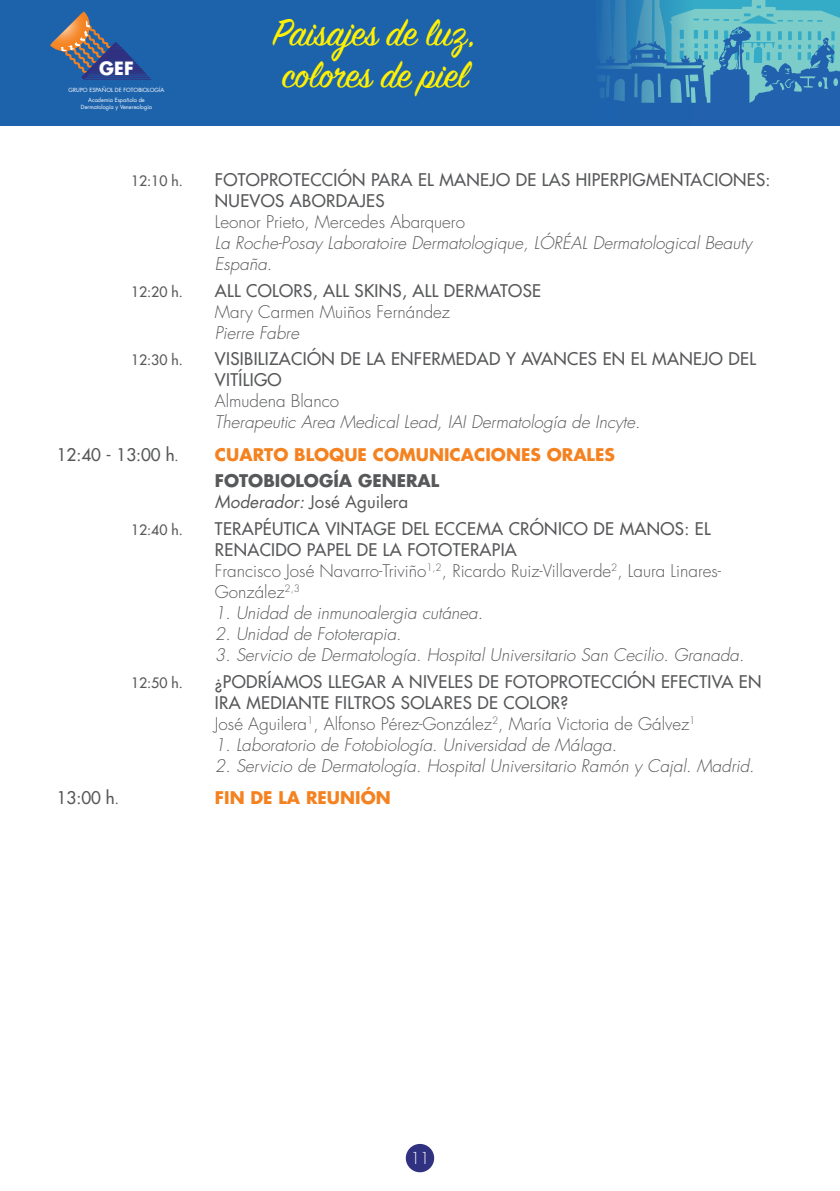
<style>
.page{position:relative;width:840px;height:1191px;background:#fff}
.page>*{position:absolute;margin:0;border:0;box-sizing:border-box;transform-origin:0 0}
.t1{font:42px/42.2px "Sign Painter House Script";letter-spacing:-.005em;color:#fff101}
.t2{font:700 17.8px "Futura LT";color:#fff}
.t3{font:italic 300 17px/21px "Futura LT";color:#57585a}
.t4{font:17px/21px "Futura LT";letter-spacing:.02em;color:#57585a}
.t5{font:300 17px/21px "Futura LT";color:#57585a}
.t6{font:700 17px "Futura LT";color:#f58220}
.t7{font:700 17px/21px "Futura LT";color:#57585a}
.t8{font:300 16px "Futura LT";color:#fff}
.t9{font:14px "Futura LT";color:#57585a}
.t10{font:5.6px/10px "Futura LT";color:#fff;text-align:center}
.s1{font-size:14px}
.s2{font-weight:400;font-style:italic}
.s3{font-weight:400}
.s4{font-weight:300}
</style>
<div class="page">
<div style="left:0;top:0;width:737px;height:126px;background:#1d63ac"></div>
<svg style="left:601px;top:0;width:238px;height:126px"></svg>
<hr style="left:84px;top:79px;width:68px;height:1px;background:#303180">
<hr style="left:84px;top:77px;width:68px;height:1px;background:#303180">
<hr style="left:84px;top:74px;width:68px;height:2px;background:#303180">
<hr style="left:84px;top:72px;width:68px;height:2px;background:#303180">
<hr style="left:84px;top:70px;width:68px;height:1px;background:#303180">
<hr style="left:84px;top:68px;width:68px;height:1px;background:#303180">
<hr style="left:84px;top:66px;width:68px;height:1px;background:#303180">
<hr style="left:84px;top:64px;width:68px;height:1px;background:#303180">
<hr style="left:84px;top:62px;width:68px;height:1px;background:#303180">
<hr style="left:84px;top:60px;width:68px;height:1px;background:#303180">
<hr style="left:84px;top:58px;width:68px;height:1px;background:#303180">
<hr style="left:84px;top:55px;width:68px;height:2px;background:#303180">
<hr style="left:84px;top:53px;width:68px;height:2px;background:#303180">
<hr style="left:84px;top:51px;width:68px;height:1px;background:#303180">
<hr style="left:84px;top:49px;width:68px;height:1px;background:#303180">
<hr style="left:84px;top:47px;width:68px;height:1px;background:#303180">
<hr style="left:84px;top:45px;width:68px;height:1px;background:#303180">
<hr style="left:84px;top:44px;width:68px;height:1px;background:#303180">
<svg style="left:50px;top:11px;width:72px;height:69px"></svg>
<div style="left:405px;top:1143px;width:29px;height:29px;background:#303180;border-radius:50%"></div>
<p class="t2" style="left:99px;top:56px;width:36px">GEF</p>
<p class="t10" style="left:69px;top:85px;width:97px">GRUPO ESPAÑOL DE FOTOBIOLOGÍA<br>Academia Española de</p>
<p class="t10" style="left:81px;top:102px;width:72px">Dermatología y Venereología</p>
<h1 class="t1" style="left:273px;top:15px;width:205px">Paisajes de luz, colores de piel</h1>
<p class="t9" style="left:131px;top:172px;width:53px">12:10 h.</p>
<p class="t4" style="left:215px;top:169px;width:556px">FOTOPROTECCIÓN PARA EL MANEJO DE LAS HIPERPIGMENTACIONES:<br>NUEVOS ABORDAJES</p>
<p class="t5" style="left:215px;top:212px;width:251px">Leonor Prieto, Mercedes Abarquero</p>
<p class="t3" style="left:215px;top:233px;width:538px">La Roche-Posay Laboratoire Dermatologique, LÓRÉAL Dermatological Beauty<br>España.</p>
<p class="t9" style="left:131px;top:282px;width:53px">12:20 h.</p>
<p class="t4" style="left:215px;top:280px;width:327px">ALL COLORS, ALL SKINS, ALL DERMATOSE</p>
<p class="t5" style="left:215px;top:301px;width:236px">Mary Carmen Muiños Fernández</p>
<p class="t3" style="left:215px;top:322px;width:86px">Pierre Fabre</p>
<p class="t9" style="left:131px;top:351px;width:53px">12:30 h.</p>
<p class="t4" style="left:215px;top:348px;width:542px">VISIBILIZACIÓN DE LA ENFERMEDAD Y AVANCES EN EL MANEJO DEL<br>VITÍLIGO</p>
<p class="t5" style="left:215px;top:391px;width:126px">Almudena Blanco</p>
<p class="t3" style="left:215px;top:412px;width:427px">Therapeutic Area Medical Lead, IAI Dermatología de Incyte.</p>
<p class="t4" style="left:57px;top:444px;width:123px">12:40 - 13:00 h<span class="s1">.</span></p>
<p class="t6" style="left:215px;top:443px;width:401px">CUARTO BLOQUE COMUNICACIONES ORALES</p>
<p class="t7" style="left:215px;top:470px;width:226px">FOTOBIOLOGÍA GENERAL<br><span class="s2">Moderador:</span> <span class="s3">José Aguilera</span></p>
<p class="t9" style="left:131px;top:521px;width:53px">12:40 h.</p>
<p class="t5" style="left:215px;top:519px;width:507px"><span class="s3">TERAPÉUTICA VINTAGE DEL ECCEMA CRÓNICO DE MANOS: EL RENACIDO PAPEL DE LA FOTOTERAPIA<br></span>Francisco José Navarro-Triviño<sup>1,2</sup>, Ricardo Ruiz-Villaverde<sup>2</sup>, Laura Linares-González<sup>2,3</sup></p>
<p class="t3" style="left:215px;top:603px;width:269px">1. Unidad de inmunoalergia cutánea.</p>
<p class="t3" style="left:215px;top:624px;width:188px">2. Unidad de Fototerapia.</p>
<p class="t3" style="left:215px;top:645px;width:530px">3. Servicio de Dermatología. Hospital Universitario San Cecilio. Granada.</p>
<p class="t9" style="left:131px;top:673px;width:53px">12:50 h.</p>
<p class="t4" style="left:215px;top:671px;width:547px">¿PODRÍAMOS LLEGAR A NIVELES DE FOTOPROTECCIÓN EFECTIVA EN<br>IRA MEDIANTE FILTROS SOLARES DE COLOR?<br><span class="s4">José Aguilera</span><sup>1</sup><span class="s4">, Alfonso Pérez-González</span><sup>2</sup><span class="s4">, María Victoria de Gálvez</span><sup>1</sup></p>
<p class="t3" style="left:215px;top:734px;width:403px">1. Laboratorio de Fotobiología. Universidad de Málaga.</p>
<p class="t3" style="left:215px;top:755px;width:540px">2. Servicio de Dermatología. Hospital Universitario Ramón y Cajal. Madrid.</p>
<p class="t4" style="left:57px;top:787px;width:64px">13:00 h<span class="s1">.</span></p>
<p class="t6" style="left:215px;top:786px;width:177px">FIN DE LA REUNIÓN</p>
<p class="t8" style="left:410px;top:1148px;width:21px">11</p>
</div>
